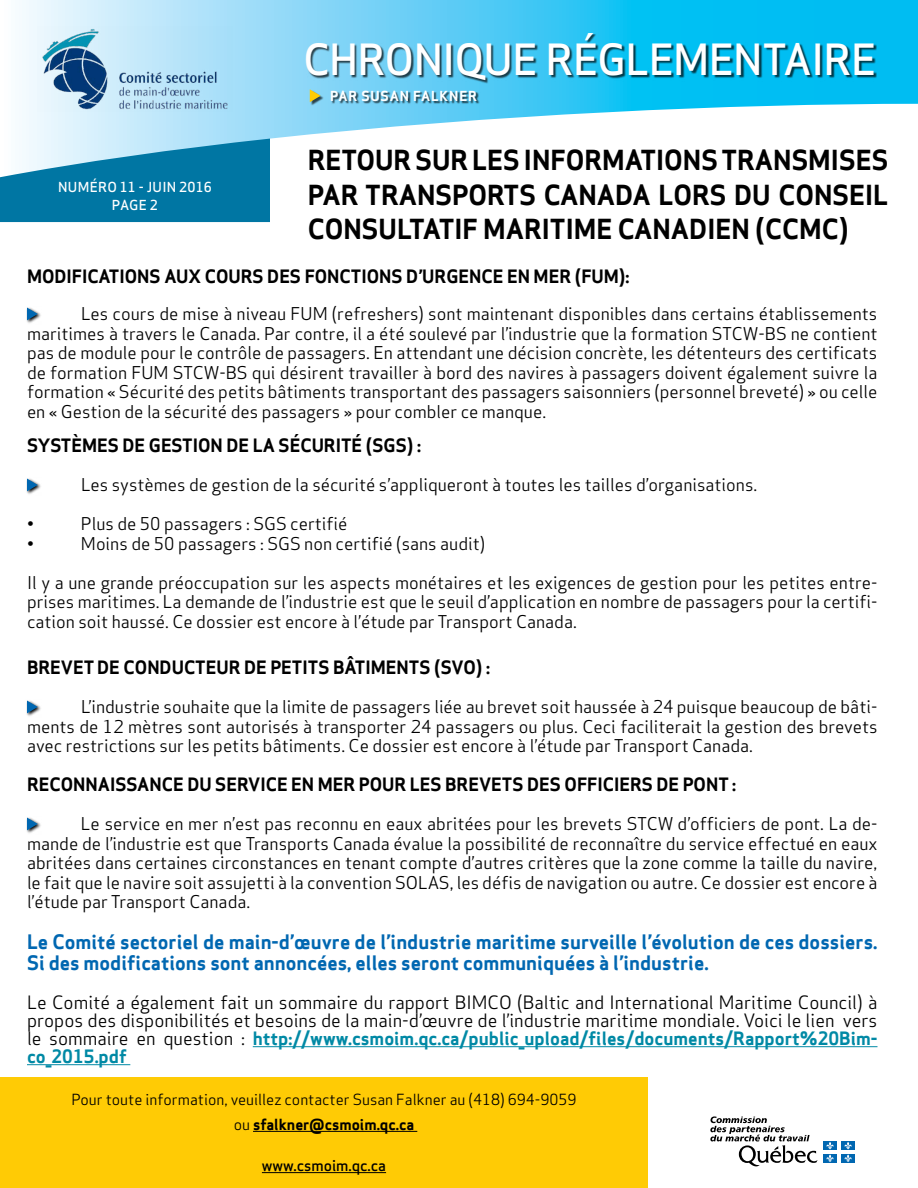
<style>
.page{position:relative;width:918px;height:1188px;background:#fff}
.page>*{position:absolute;margin:0;border:0;box-sizing:border-box;transform-origin:0 0}
.t1{font:500 42px "Apex Sans";letter-spacing:-.02em;color:#fff}
.texte_courant_noir_d{font:700 27px/34.5px "Apex Sans";color:#000;text-align:justify}
.t2{font:700 19.5px/21px "Apex Sans";color:#0067b1}
.t3{font:18px/18px "Apex Sans";color:#000;text-align:justify}
.t4{font:700 18px "Apex Sans";color:#000}
.t5{font:17.25px/19.5px "Apex Sans";color:#000;text-align:justify}
.texte_courant_noir_d-2{font:15px "Apex Sans";color:#000}
.texte_courant_noir_d-3{font:700 15px "Apex Sans";color:#000}
.texte_courant_noir_d-4{font:500 15px "Apex Sans";color:#000}
.t6{font:500 13.5px "Apex Sans";letter-spacing:.015em;color:#fff}
.t7{font:700 13.5px "Apex Sans";letter-spacing:.065em;color:#fff}
.s1{font-weight:700;color:#0089a5}
.s2{font-weight:400}
</style>
<div class="page">
<svg style="left:22px;top:0;width:896px;height:139px;background:#5fd1f6"></svg>
<div style="left:0;top:1077px;width:648px;height:111px;background:#ffcb05"></div>
<svg style="left:0;top:139px;width:270px;height:83px;background:#2e90b5"></svg>
<svg style="left:270px;top:104px;width:648px;height:35px"></svg>
<hr style="left:253px;top:1046px;width:625px;height:1px;background:#0089a5">
<hr style="left:27px;top:1064px;width:103px;height:1px;background:#0089a5">
<svg style="left:26px;top:307px;width:15px;height:16px"></svg>
<svg style="left:27px;top:308px;width:11px;height:12px"></svg>
<svg style="left:26px;top:478px;width:15px;height:16px"></svg>
<svg style="left:27px;top:479px;width:11px;height:12px"></svg>
<svg style="left:26px;top:700px;width:15px;height:16px"></svg>
<svg style="left:27px;top:701px;width:11px;height:12px"></svg>
<svg style="left:26px;top:817px;width:15px;height:16px"></svg>
<svg style="left:27px;top:818px;width:11px;height:12px"></svg>
<svg style="left:710px;top:1116px;width:108px;height:51px"></svg>
<div style="left:823px;top:1141px;width:14px;height:9px;background:#0067b1"></div>
<div style="left:841px;top:1141px;width:14px;height:9px;background:#0067b1"></div>
<div style="left:823px;top:1154px;width:14px;height:9px;background:#0067b1"></div>
<svg style="left:826px;top:1142px;width:8px;height:20px"></svg>
<div style="left:841px;top:1154px;width:14px;height:9px;background:#0067b1"></div>
<svg style="left:844px;top:1142px;width:8px;height:20px"></svg>
<div style="left:307px;top:34px;width:570px;height:49px;background:#000;opacity:.7"></div>
<div style="left:331px;top:92px;width:149px;height:12px;background:#000;opacity:.7"></div>
<div style="left:310px;top:90px;width:14px;height:15px;background:#000;opacity:.7"></div>
<svg style="left:310px;top:89px;width:11px;height:13px"></svg>
<img style="left:38px;top:26px;width:194px;height:85px">
<hr style="left:253px;top:1131px;width:164px;height:1px;background:#000">
<hr style="left:262px;top:1172px;width:124px;height:1px;background:#000">
<p class="t1" style="left:303px;top:22px;width:575px">CHRONIQUE RÉGLEMENTAIRE</p>
<p class="t7" style="left:330px;top:88px;width:149px">PAR SUSAN FALKNER</p>
<p class="texte_courant_noir_d" style="left:308px;top:143px;width:582px">RETOUR SUR LES INFORMATIONS TRANSMISES PAR TRANSPORTS CANADA LORS DU CONSEIL CONSULTATIF MARITIME CANADIEN (CCMC)</p>
<p class="t4" style="left:27px;top:265px;width:604px">MODIFICATIONS AUX COURS DES FONCTIONS D’URGENCE EN MER (FUM):</p>
<p class="t5" style="left:27px;top:303px;width:852px;text-indent:54px">Les cours de mise à niveau FUM (refreshers) sont maintenant disponibles dans certains établissements maritimes à travers le Canada. Par contre, il a été soulevé par l’industrie que la formation STCW-BS ne contient pas de module pour le contrôle de passagers. En attendant une décision concrète, les détenteurs des certificats de formation FUM STCW-BS qui désirent travailler à bord des navires à passagers doivent également suivre la formation « Sécurité des petits bâtiments transportant des passagers saisonniers (personnel breveté) » ou celle en « Gestion de la sécurité des passagers » pour combler ce manque.</p>
<p class="t4" style="left:27px;top:434px;width:396px">SYSTÈMES DE GESTION DE LA SÉCURITÉ (SGS) :</p>
<p class="t5" style="left:81px;top:474px;width:678px">Les systèmes de gestion de la sécurité s’appliqueront à toutes les tailles d’organisations.</p>
<p class="t5" style="left:27px;top:513px;width:8px">•</p>
<p class="t5" style="left:81px;top:513px;width:268px">Plus de 50 passagers : SGS certifié</p>
<p class="t5" style="left:27px;top:532px;width:8px">•</p>
<p class="t5" style="left:81px;top:532px;width:406px">Moins de 50 passagers : SGS non certifié (sans audit)</p>
<p class="t5" style="left:27px;top:571px;width:852px">Il y a une grande préoccupation sur les aspects monétaires et les exigences de gestion pour les petites entre&shy;prises maritimes. La demande de l’industrie est que le seuil d’application en nombre de passagers pour la certifi&shy;cation soit haussé. Ce dossier est encore à l’étude par Transport Canada.</p>
<p class="t4" style="left:27px;top:656px;width:465px">BREVET DE CONDUCTEUR DE PETITS BÂTIMENTS (SVO) :</p>
<p class="t5" style="left:27px;top:696px;width:852px;text-indent:54px">L’industrie souhaite que la limite de passagers liée au brevet soit haussée à 24 puisque beaucoup de bâti&shy;ments de 12 mètres sont autorisés à transporter 24 passagers ou plus. Ceci faciliterait la gestion des brevets avec restrictions sur les petits bâtiments. Ce dossier est encore à l’étude par Transport Canada.</p>
<p class="t4" style="left:27px;top:773px;width:710px">RECONNAISSANCE DU SERVICE EN MER POUR LES BREVETS DES OFFICIERS DE PONT :</p>
<p class="t5" style="left:27px;top:813px;width:852px;text-indent:54px">Le service en mer n’est pas reconnu en eaux abritées pour les brevets STCW d’officiers de pont. La de&shy;mande de l’industrie est que Transports Canada évalue la possibilité de reconnaître du service effectué en eaux abritées dans certaines circonstances en tenant compte d’autres critères que la zone comme la taille du navire, le fait que le navire soit assujetti à la convention SOLAS, les défis de navigation ou autre. Ce dossier est encore à l’étude par Transport Canada.</p>
<p class="t2" style="left:27px;top:931px;width:852px">Le Comité sectoriel de main-d’œuvre de l’industrie maritime surveille l’évolution de ces dossiers.<br>Si des modifications sont annoncées, elles seront communiquées à l’industrie.</p>
<p class="t3" style="left:27px;top:992px;width:852px">Le Comité a également fait un sommaire du rapport BIMCO (Baltic and International Maritime Council) à propos des disponibilités et besoins de la main-d’œuvre de l’industrie maritime mondiale. Voici le lien vers le sommaire en question : <span class="s1">http://www.csmoim.qc.ca/public_upload/files/documents/Rapport%20Bim&shy;co_2015.pdf</span></p>
<p class="t6" style="left:58px;top:175px;width:155px">NUMÉRO 11 - JUIN 2016</p>
<p class="t6" style="left:112px;top:193px;width:48px">PAGE 2</p>
<p class="texte_courant_noir_d-2" style="left:72px;top:1087px;width:506px">Pour toute information, veuillez contacter Susan Falkner au (418) 694-9059</p>
<p class="texte_courant_noir_d-3" style="left:234px;top:1115px;width:182px"><span class="s2">ou</span> sfalkner@csmoim.qc.ca</p>
<p class="texte_courant_noir_d-4" style="left:262px;top:1152px;width:126px">www.csmoim.qc.ca</p>
</div>
